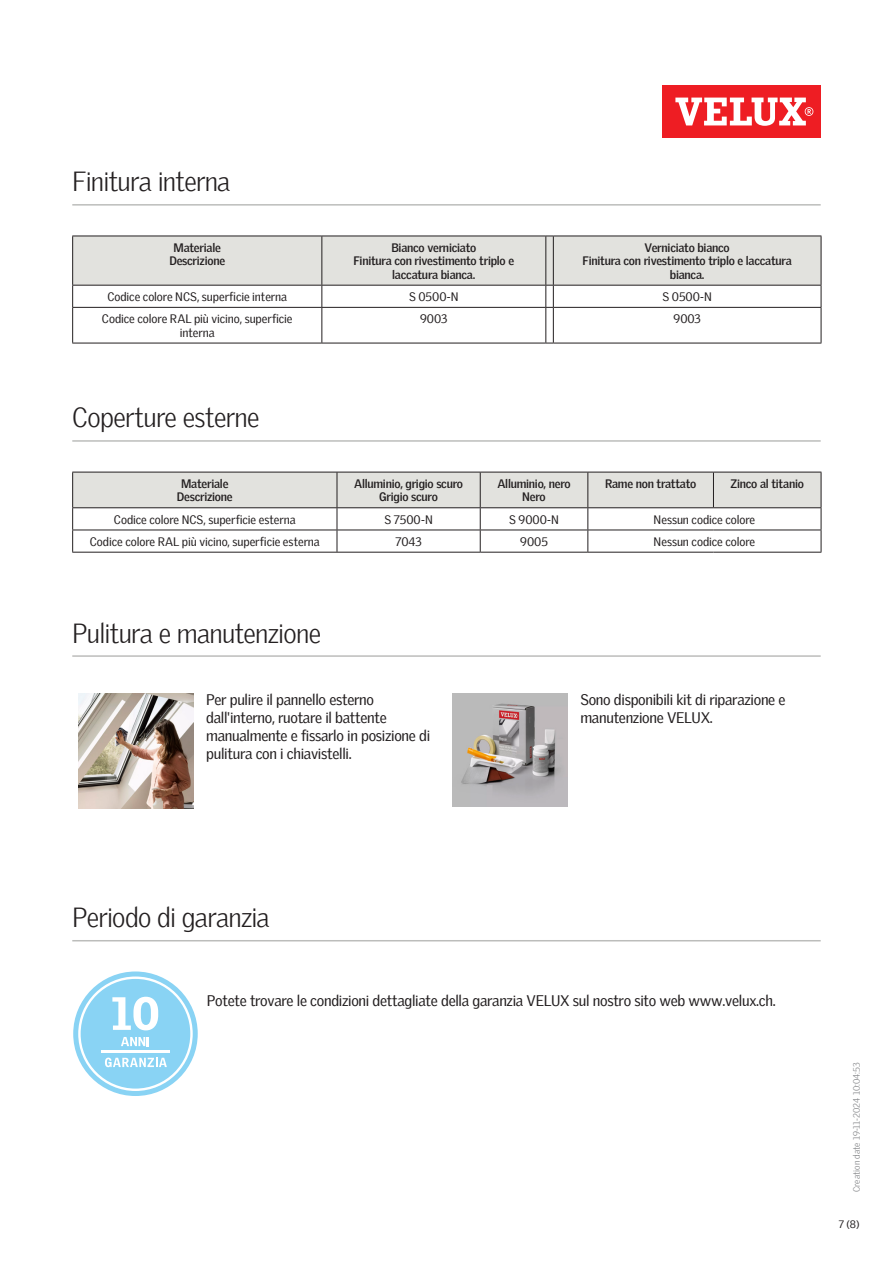
<style>
.page{position:relative;width:893px;height:1263px;background:#fff}
.page>*{position:absolute;margin:0;border:0;box-sizing:border-box;transform-origin:0 0}
.Headline_With_Line_B{font:300 27px "Velux Gothic";letter-spacing:-.025em;color:#231f20}
.Body_Regular{font:15px/18px "Velux Gothic";letter-spacing:-.02em;color:#231f20}
.TableHeader{font:700 12px/13.5px "Velux Gothic";letter-spacing:-.02em;color:#231f20;text-align:center}
.TableText{font:12px/13.5px "Velux Gothic";letter-spacing:-.005em;color:#231f20;text-align:center}
.t1{font:10.5px "Velux Gothic";color:#231f20}
.t2{font:300 9px "Velux Gothic";color:#7c7e81}
</style>
<div class="page">
<div style="left:662px;top:85px;width:159px;height:53px;background:#ee1d23"></div>
<svg style="left:675px;top:98px;width:138px;height:28px"></svg>
<hr style="left:72px;top:204px;width:749px;height:2px;background:#bcbdbb">
<hr style="left:72px;top:440px;width:749px;height:2px;background:#bcbdbb">
<hr style="left:72px;top:655px;width:749px;height:2px;background:#bcbdbb">
<hr style="left:72px;top:308px;width:1px;height:35px;background:#231f20">
<hr style="left:72px;top:343px;width:250px;height:1px;background:#231f20">
<hr style="left:321px;top:308px;width:1px;height:35px;background:#231f20">
<hr style="left:322px;top:343px;width:224px;height:1px;background:#231f20">
<svg style="left:72px;top:236px;width:750px;height:72px"></svg>
<hr style="left:545px;top:308px;width:1px;height:35px;background:#231f20">
<hr style="left:553px;top:307px;width:268px;height:1px;background:#231f20">
<hr style="left:553px;top:308px;width:1px;height:35px;background:#231f20">
<hr style="left:821px;top:308px;width:1px;height:35px;background:#231f20">
<hr style="left:553px;top:343px;width:268px;height:1px;background:#231f20">
<hr style="left:72px;top:552px;width:265px;height:1px;background:#231f20">
<hr style="left:337px;top:552px;width:143px;height:1px;background:#231f20">
<hr style="left:480px;top:552px;width:108px;height:1px;background:#231f20">
<svg style="left:72px;top:472px;width:750px;height:80px"></svg>
<hr style="left:588px;top:552px;width:125px;height:1px;background:#231f20">
<hr style="left:713px;top:552px;width:108px;height:1px;background:#231f20">
<img style="left:79px;top:693px;width:114px;height:115px">
<img style="left:453px;top:693px;width:115px;height:113px">
<hr style="left:72px;top:940px;width:749px;height:1px;background:#bcbdbb">
<svg style="left:73px;top:971px;width:125px;height:125px"></svg>
<p class="Headline_With_Line_B" style="left:72px;top:161px;width:160px">Finitura interna</p>
<p class="TableHeader" style="left:169px;top:240px;width:57px">Materiale<br>Descrizione</p>
<p class="TableHeader" style="left:353px;top:240px;width:162px">Bianco verniciato<br>Finitura con rivestimento triplo e laccatura bianca.</p>
<p class="TableHeader" style="left:583px;top:240px;width:211px">Verniciato bianco<br>Finitura con rivestimento triplo e laccatura bianca.</p>
<p class="TableText" style="left:107px;top:289px;width:181px">Codice colore NCS, superficie interna</p>
<p class="TableText" style="left:409px;top:289px;width:51px">S 0500-N</p>
<p class="TableText" style="left:662px;top:289px;width:51px">S 0500-N</p>
<p class="TableText" style="left:102px;top:311px;width:192px">Codice colore RAL più vicino, superficie interna</p>
<p class="TableText" style="left:420px;top:311px;width:29px">9003</p>
<p class="TableText" style="left:673px;top:311px;width:29px">9003</p>
<p class="Headline_With_Line_B" style="left:72px;top:397px;width:189px">Coperture esterne</p>
<p class="TableHeader" style="left:177px;top:476px;width:57px">Materiale<br>Descrizione</p>
<p class="TableHeader" style="left:354px;top:476px;width:110px">Alluminio, grigio scuro<br>Grigio scuro</p>
<p class="TableHeader" style="left:497px;top:476px;width:75px">Alluminio, nero<br>Nero</p>
<p class="TableHeader" style="left:605px;top:476px;width:93px">Rame non trattato</p>
<p class="TableHeader" style="left:731px;top:476px;width:75px">Zinco al titanio</p>
<p class="TableText" style="left:114px;top:511px;width:183px">Codice colore NCS, superficie esterna</p>
<p class="TableText" style="left:384px;top:511px;width:50px">S 7500-N</p>
<p class="TableText" style="left:509px;top:511px;width:51px">S 9000-N</p>
<p class="TableText" style="left:654px;top:511px;width:103px">Nessun codice colore</p>
<p class="TableText" style="left:90px;top:534px;width:231px">Codice colore RAL più vicino, superficie esterna</p>
<p class="TableText" style="left:396px;top:534px;width:28px">7043</p>
<p class="TableText" style="left:520px;top:534px;width:29px">9005</p>
<p class="TableText" style="left:654px;top:534px;width:103px">Nessun codice colore</p>
<p class="Headline_With_Line_B" style="left:72px;top:612px;width:250px">Pulitura e manutenzione</p>
<p class="Body_Regular" style="left:206px;top:689px;width:225px">Per pulire il pannello esterno dall'interno, ruotare il battente manualmente e fissarlo in posizione di pulitura con i chiavistelli.</p>
<p class="Body_Regular" style="left:580px;top:689px;width:207px">Sono disponibili kit di riparazione e manutenzione VELUX.</p>
<p class="Headline_With_Line_B" style="left:72px;top:897px;width:199px">Periodo di garanzia</p>
<p class="Body_Regular" style="left:207px;top:990px;width:570px">Potete trovare le condizioni dettagliate della garanzia VELUX sul nostro sito web www.velux.ch.</p>
<p class="t2" style="left:850px;top:1192px;width:131px;rotate:-90deg">Creation date 19-11-2024 10:04:53</p>
<p class="t1" style="left:839px;top:1216px;width:22px">7 (8)</p>
</div>
